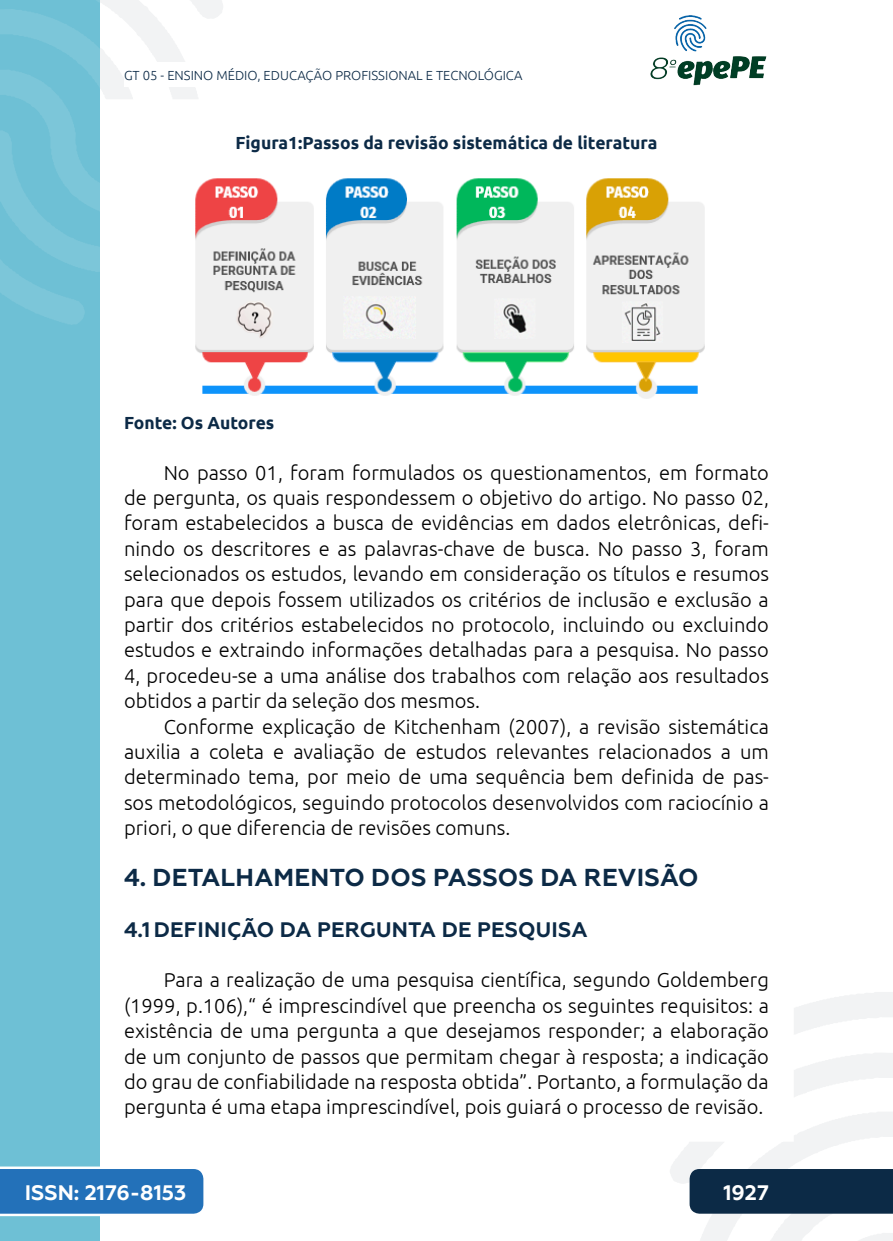
<style>
.page{position:relative;width:893px;height:1241px;background:#fff}
.page>*{position:absolute;margin:0;border:0;box-sizing:border-box;transform-origin:0 0}
._3_SUBTÍTULO{font:700 24.5px "Geometria";letter-spacing:.01em;color:#0c2a46}
._13_SUBTÍTULO_2{font:700 21px "Geometria";letter-spacing:.01em;color:#0c2a46}
.t1{font:700 21px "Geometria";color:#fff}
._5_CORPO{font:300 20.12px/25.4px "Ubuntu";color:#000;text-align:justify}
._10_LEGENDAS{font:700 17.5px "Ubuntu";color:#0c2a46}
.t2{font:300 13.12px "Ubuntu";color:#0c2a46}
</style>
<div class="page">
<svg style="left:670px;top:992px;width:223px;height:248px"></svg>
<svg style="left:99px;top:0;width:124px;height:324px"></svg>
<img style="left:650px;top:15px;width:117px;height:71px">
<div style="left:0;top:0;width:99px;height:1240px;background:#6ec0d5"></div>
<svg style="left:0;top:0;width:99px;height:325px"></svg>
<svg style="left:0;top:1166px;width:203px;height:49px;background:#367dbf"></svg>
<div style="left:690px;top:1168px;width:203px;height:45px;background:#0c2a46"></div>
<div style="left:124px;top:62px;width:516px;height:25px;background:#fff"></div>
<img style="left:171px;top:159px;width:534px;height:240px">
<p class="t2" style="left:124px;top:67px;width:400px">GT 05 - ENSINO MÉDIO, EDUCAÇÃO PROFISSIONAL E TECNOLÓGICA</p>
<p class="_10_LEGENDAS" style="left:236px;top:133px;width:423px">Figura1:Passos da revisão sistemática de literatura</p>
<p class="_10_LEGENDAS" style="left:124px;top:412px;width:152px">Fonte: Os Autores</p>
<p class="_5_CORPO" style="left:124px;top:459px;width:646px;text-indent:40px">No passo 01, foram formulados os questionamentos, em formato de pergunta, os quais respondessem o objetivo do artigo. No passo 02, foram estabelecidos a busca de evidências em dados eletrônicas, defi&shy;nindo os descritores e as palavras-chave de busca. No passo 3, foram selecionados os estudos, levando em consideração os títulos e resumos para que depois fossem utilizados os critérios de inclusão e exclusão a partir dos critérios estabelecidos no protocolo, incluindo ou excluindo estudos e extraindo informações detalhadas para a pesquisa. No passo 4, procedeu-se a uma análise dos trabalhos com relação aos resultados obtidos a partir da seleção dos mesmos.</p>
<p class="_5_CORPO" style="left:124px;top:713px;width:646px;text-indent:40px">Conforme explicação de Kitchenham (2007), a revisão sistemática auxilia a coleta e avaliação de estudos relevantes relacionados a um determinado tema, por meio de uma sequência bem definida de pas&shy;sos metodológicos, seguindo protocolos desenvolvidos com raciocínio a priori, o que diferencia de revisões comuns.</p>
<p class="_3_SUBTÍTULO" style="left:124px;top:862px;width:576px">4. DETALHAMENTO DOS PASSOS DA REVISÃO</p>
<p class="_13_SUBTÍTULO_2" style="left:124px;top:916px;width:465px">4.1 DEFINIÇÃO DA PERGUNTA DE PESQUISA</p>
<p class="_5_CORPO" style="left:124px;top:966px;width:646px;text-indent:40px">Para a realização de uma pesquisa científica, segundo Goldemberg (1999, p.106),“ é imprescindível que preencha os seguintes requisitos: a existência de uma pergunta a que desejamos responder; a elaboração de um conjunto de passos que permitam chegar à resposta; a indicação do grau de confiabilidade na resposta obtida”. Portanto, a formulação da pergunta é uma etapa imprescindível, pois guiará o processo de revisão.</p>
<p class="t1" style="left:25px;top:1179px;width:163px">ISSN: 2176-8153</p>
<p class="t1" style="left:723px;top:1179px;width:47px">1927</p>
</div>
